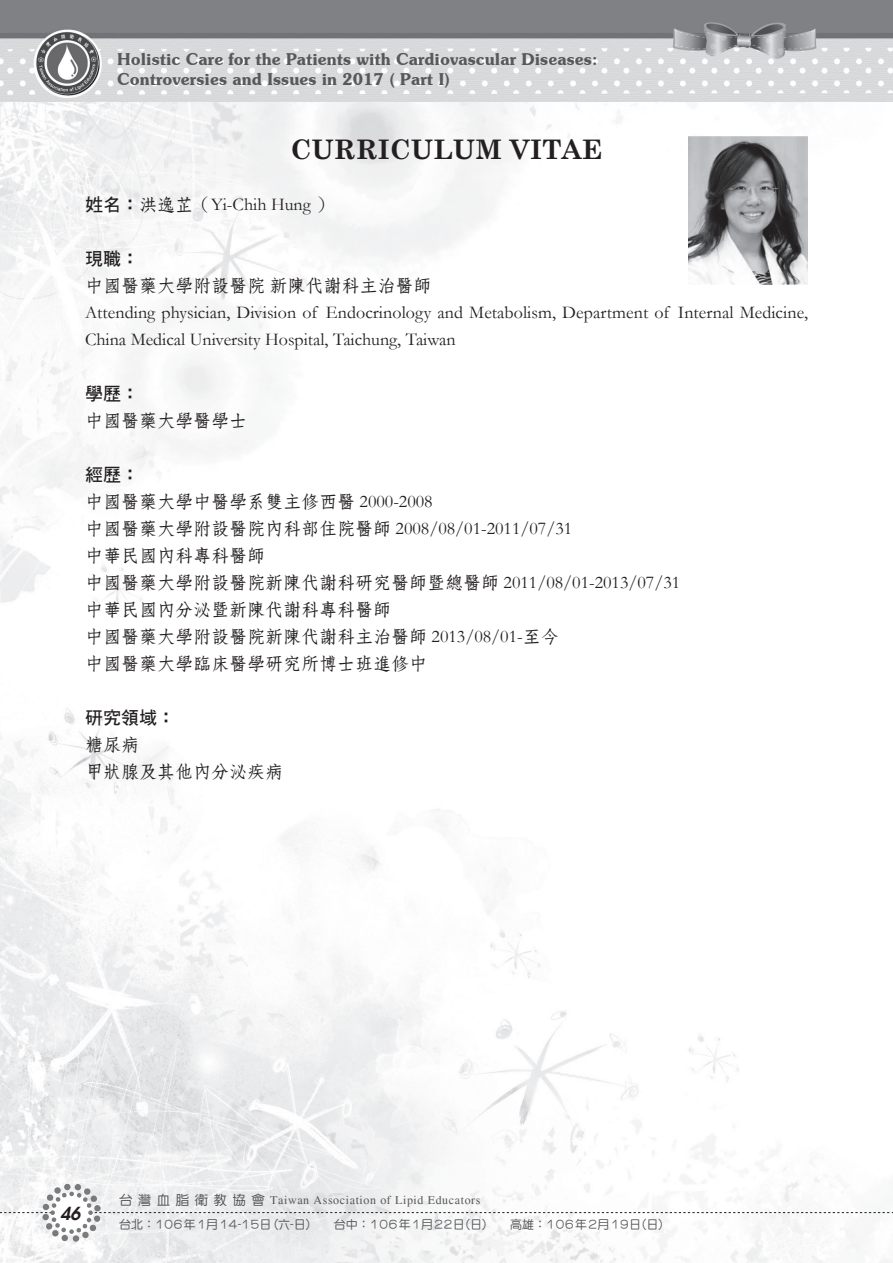
<style>
.page{position:relative;width:893px;height:1263px;background:#fff}
.page>*{position:absolute;margin:0;border:0;box-sizing:border-box;transform-origin:0 0}
.t1{font:700 27px "Century Schoolbook";color:#231f20}
.t2{font:18px/27px "Garamond";letter-spacing:.005em;color:#231f20}
.t3{font:18px/27px "DF Fang Song W6 HK BF";color:#231f20}
.t4{font:18px "DF Hei Bd HKP BF";color:#231f20}
.t5{font:italic 600 18px "Avant Garde";color:#231f20}
.t6{font:600 16.5px/19.8px "Souvenir IT Cby BT";color:#57585a}
.t7{font:12px "DF Yuan Md HKP BF";color:#57585a}
.t8{font:12px "Times";letter-spacing:.05em;color:#57585a}
.s1{font-family:"DF Hei Bd HKP BF"}
.s2{font-family:"DF Fang Song W6 HK BF"}
.s3{font-family:"Garamond"}
.s4{font-family:"DF Yuan Md HKP BF";font-size:13.5px}
</style>
<div class="page">
<img style="left:0;top:102px;width:892px;height:1161px">
<img style="left:0;top:0;width:893px;height:102px">
<div style="left:64px;top:1184px;width:7px;height:6px;background:#7a7a7d;border-radius:50%"></div>
<div style="left:73px;top:1235px;width:6px;height:7px;background:#797a7d;border-radius:50%"></div>
<div style="left:61px;top:1235px;width:7px;height:6px;background:#797a7d;border-radius:50%"></div>
<svg style="left:74px;top:1184px;width:7px;height:7px"></svg>
<svg style="left:0;top:1187px;width:893px;height:51px"></svg>
<img style="left:689px;top:136px;width:119px;height:149px">
<p class="t6" style="left:117px;top:49px;width:482px">Holistic Care for the Patients with Cardiovascular Diseases:<br>Controversies and Issues in 2017 ( Part I)</p>
<h1 class="t1" style="left:290px;top:129px;width:42px">CURRI</h1>
<h1 class="t1" style="left:390px;top:129px;width:45px">CULUM</h1>
<h1 class="t1" style="left:510px;top:129px;width:39px">VITAE</h1>
<p class="t2" style="left:85px;top:190px;width:250px"><span class="s1">姓名：</span><span class="s2">洪逸芷（</span>Yi-Chih Hung <span class="s2">）</span></p>
<p class="t4" style="left:85px;top:249px;width:55px">現職：</p>
<p class="t3" style="left:85px;top:272px;width:348px">中國醫藥大學附設醫院新陳代謝科主治醫師</p>
<p class="t2" style="left:85px;top:298px;width:724px">Attending physician, Division of Endocrinology and Metabolism, Department of Internal Medicine,<br>China Medical University Hospital, Taichung, Taiwan</p>
<p class="t4" style="left:85px;top:384px;width:55px">學歷：</p>
<p class="t3" style="left:85px;top:407px;width:163px">中國醫藥大學醫學士</p>
<p class="t4" style="left:85px;top:465px;width:55px">經歷：</p>
<p class="t3" style="left:85px;top:488px;width:349px">中國醫藥大學中醫學系雙主修西醫 <span class="s3">2000-2008</span></p>
<p class="t2" style="left:85px;top:514px;width:489px"><span class="s2">中國醫藥大學附設醫院內科部住院醫師</span> 2008/08/01-2011/07/31</p>
<p class="t3" style="left:85px;top:542px;width:597px">中華民國內科專科醫師<br>中國醫藥大學附設醫院新陳代謝科研究醫師暨總醫師 <span class="s3">2011/08/01-2013/07/31</span>中華民國內分泌暨新陳代謝科專科醫師<br>中國醫藥大學附設醫院新陳代謝科主治醫師 <span class="s3">2013/08/01-</span>至今<br>中國醫藥大學臨床醫學研究所博士班進修中</p>
<p class="t4" style="left:85px;top:708px;width:91px">研究領域：</p>
<p class="t3" style="left:85px;top:731px;width:199px">糖尿病<br>甲狀腺及其他內分泌疾病</p>
<p class="t5" style="left:60px;top:1201px;width:22px">46</p>
<p class="t8" style="left:119px;top:1193px;width:363px"><span class="s4">台灣血脂衛教協會</span> Taiwan Association of Lipid Educators</p>
<p class="t7" style="left:119px;top:1218px;width:569px">台北：106年1月14-15日 (六-日)　　台中：106年1月22日(日)　　高雄：106年2月19日(日)　　</p>
</div>
